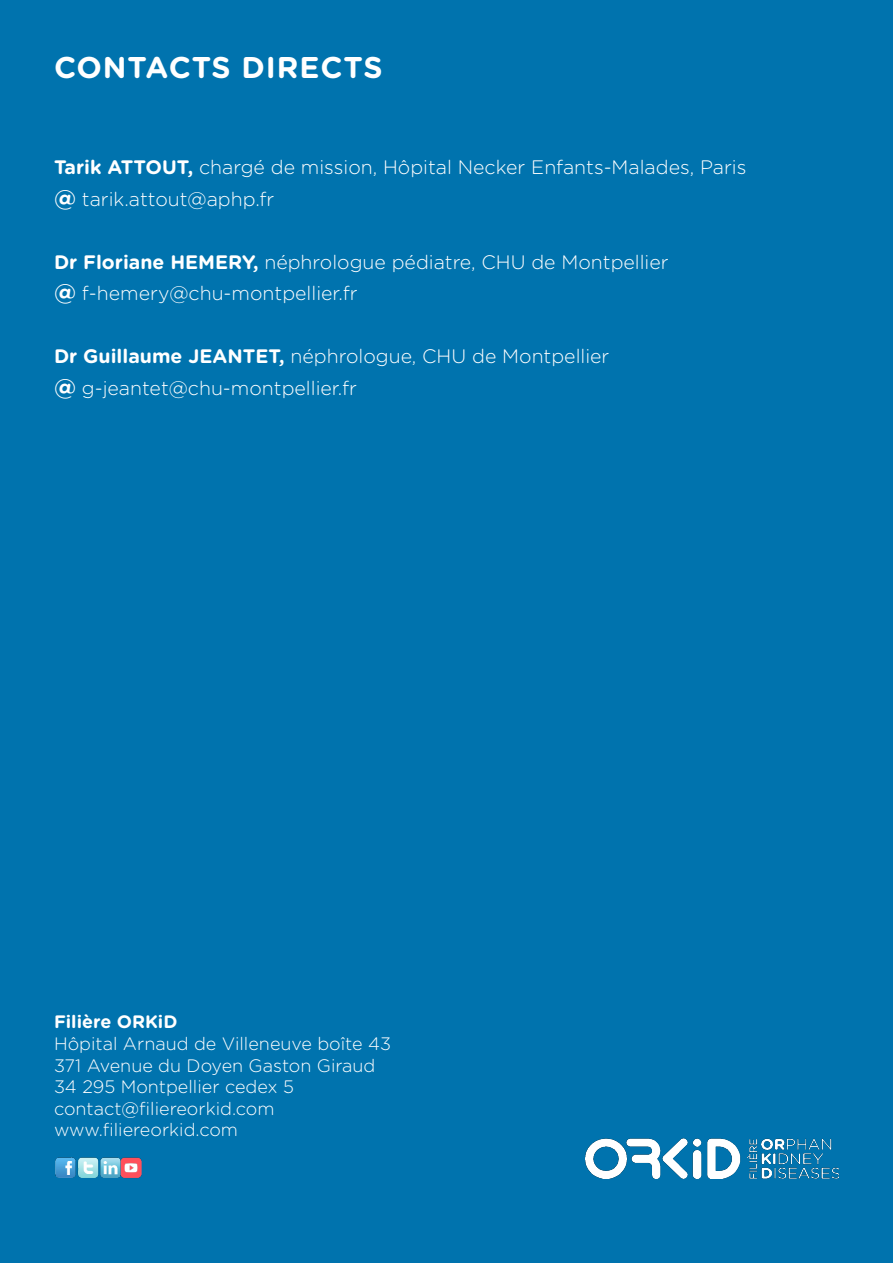
<style>
.page{position:relative;width:893px;height:1263px;background:#0073ae}
.page>*{position:absolute;margin:0;border:0;box-sizing:border-box;transform-origin:0 0}
.t1{font:700 30px "Gotham Rounded";letter-spacing:.03em;color:#fff}
.t2{font:300 19.5px "Gotham Rounded";color:#fff}
.t3{font:300 18px "Gotham Rounded";color:#fff}
.t4{font:700 18px "Gotham Rounded";color:#fff}
.s1{font-weight:700}
.s2{font-weight:700;font-size:22.5px}
</style>
<div class="page">
<img style="left:55px;top:1157px;width:86px;height:21px">
<img style="left:585px;top:1139px;width:254px;height:39px">
<p class="t1" style="left:54px;top:45px;width:330px">CONTACTS DIRECTS</p>
<p class="t2" style="left:54px;top:154px;width:694px"><span class="s1">Tarik ATTOUT,</span> chargé de mission, Hôpital Necker Enfants-Malades, Paris</p>
<p class="t2" style="left:54px;top:186px;width:222px"><span class="s2">@</span> tarik.attout@aphp.fr</p>
<p class="t2" style="left:54px;top:249px;width:616px"><span class="s1">Dr Floriane HEMERY,</span> néphrologue pédiatre, CHU de Montpellier</p>
<p class="t2" style="left:54px;top:280px;width:305px"><span class="s2">@</span> f-hemery@chu-montpellier.fr</p>
<p class="t2" style="left:54px;top:343px;width:557px"><span class="s1">Dr Guillaume JEANTET,</span> néphrologue, CHU de Montpellier</p>
<p class="t2" style="left:54px;top:375px;width:305px"><span class="s2">@</span> g-jeantet@chu-montpellier.fr</p>
<p class="t4" style="left:54px;top:1009px;width:125px">Filière ORKiD</p>
<p class="t3" style="left:54px;top:1031px;width:339px">Hôpital Arnaud de Villeneuve boîte 43</p>
<p class="t3" style="left:54px;top:1053px;width:323px">371 Avenue du Doyen Gaston Giraud</p>
<p class="t3" style="left:54px;top:1075px;width:241px">34 295 Montpellier cedex 5</p>
<p class="t3" style="left:54px;top:1096px;width:222px">contact@filiereorkid.com</p>
<p class="t3" style="left:54px;top:1118px;width:186px">www.filiereorkid.com</p>
</div>
